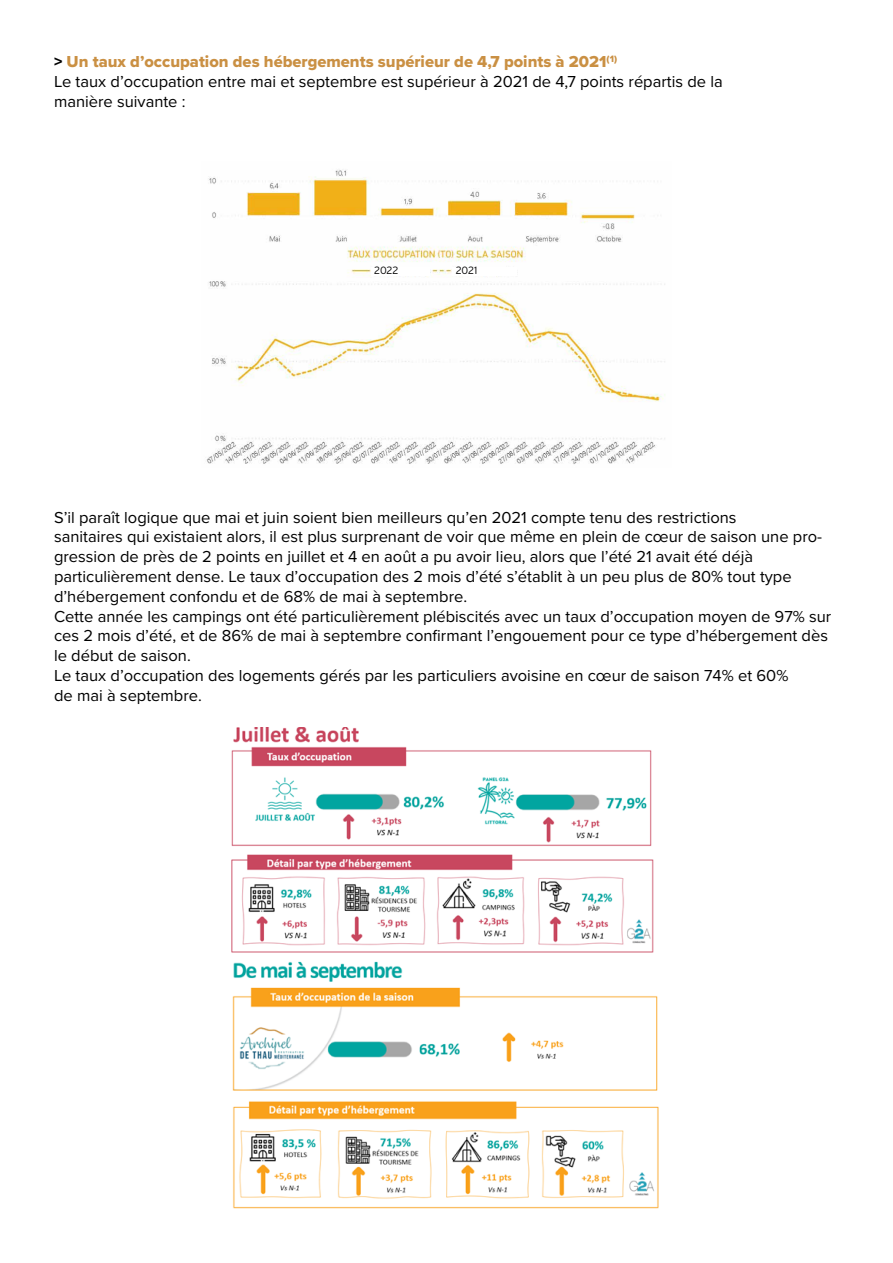
<style>
.page{position:relative;width:893px;height:1263px;background:#fff}
.page>*{position:absolute;margin:0;border:0;box-sizing:border-box;transform-origin:0 0}
.t1{font:16.5px/19.8px "Proxima Nova";color:#000}
.t2{font:16.5px "Proxima Nova Extrabld";color:#ca9043}
.t3{font:300 10.5px "Interstate";letter-spacing:-.02em;color:#000}
.s1{color:#000}
</style>
<div class="page">
<img style="left:231px;top:727px;width:422px;height:226px">
<img style="left:232px;top:961px;width:427px;height:248px">
<img style="left:206px;top:169px;width:459px;height:295px">
<div style="left:371px;top:267px;width:59px;height:9px;background:#fff"></div>
<div style="left:452px;top:267px;width:65px;height:9px;background:#fff"></div>
<p class="t2" style="left:54px;top:49px;width:565px"><span class="s1">&gt;</span> Un taux d’occupation des hébergements supérieur de 4,7 points à 2021<sup>(1)</sup></p>
<p class="t1" style="left:54px;top:71px;width:670px">Le taux d’occupation entre mai et septembre est supérieur à 2021 de 4,7 points répartis de la manière suivante :</p>
<p class="t3" style="left:374px;top:264px;width:26px">2022</p>
<p class="t3" style="left:456px;top:264px;width:23px">2021</p>
<p class="t1" style="left:54px;top:506px;width:779px">S’il paraît logique que mai et juin soient bien meilleurs qu’en 2021 compte tenu des restrictions<br>sanitaires qui existaient alors, il est plus surprenant de voir que même en plein de cœur de saison une pro&shy;gression de près de 2 points en juillet et 4 en août a pu avoir lieu, alors que l’été 21 avait été déjà particulièrement dense. Le taux d’occupation des 2 mois d’été s’établit à un peu plus de 80% tout type d’hébergement confondu et de 68% de mai à septembre.<br>Cette année les campings ont été particulièrement plébiscités avec un taux d’occupation moyen de 97% sur ces 2 mois d’été, et de 86% de mai à septembre confirmant l’engouement pour ce type d’hébergement dès le début de saison.<br>Le taux d’occupation des logements gérés par les particuliers avoisine en cœur de saison 74% et 60%<br>de mai à septembre.</p>
</div>
